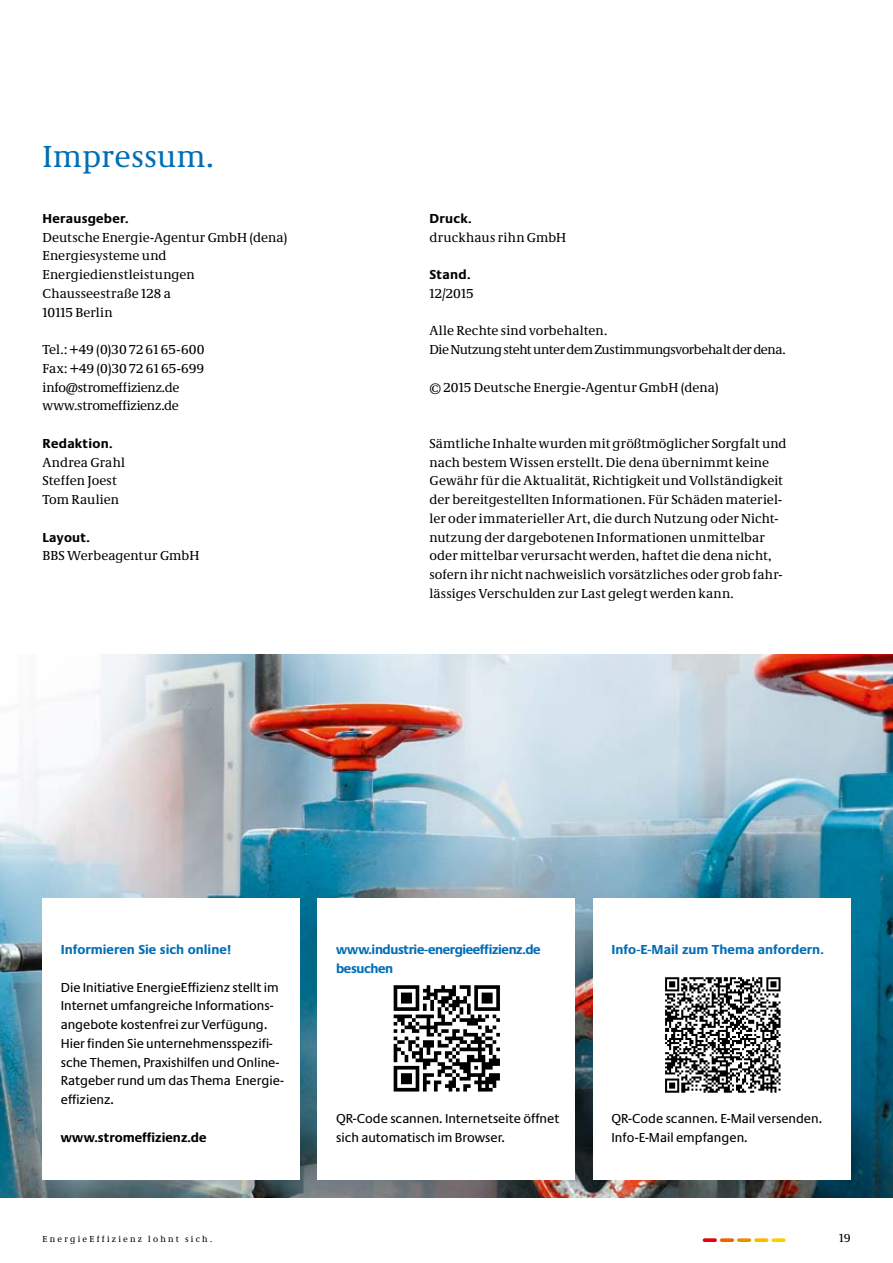
<style>
.page{position:relative;width:893px;height:1263px;background:#fff}
.page>*{position:absolute;margin:0;border:0;box-sizing:border-box;transform-origin:0 0}
.t1{font:31.5px "Neue Demos";letter-spacing:.015em;color:#006eb7}
.t2{font:13.5px/18.8px "Neue Demos";letter-spacing:.01em;color:#000}
.t3{font:13.5px/18.8px "Neue Praxis";letter-spacing:-.005em;color:#000}
.t4{font:13.5px/18.8px "Neue Demos";letter-spacing:-.015em;color:#000}
.t5{font:700 13.5px "Neue Praxis";color:#006eb7}
.t6{font:700 13.5px "Neue Praxis";letter-spacing:.02em;color:#000}
.t7{font:700 13.5px/18.8px "Neue Praxis";letter-spacing:-.03em;color:#006eb7}
.t8{font:700 13.5px "Neue Praxis";color:#000}
.t9{font:12px "Neue Demos";color:#000}
.t10{font:9px "Neue Demos";letter-spacing:.25em;color:#000}
</style>
<div class="page">
<svg style="left:720px;top:1238px;width:14px;height:4px"></svg>
<svg style="left:703px;top:1238px;width:14px;height:4px"></svg>
<svg style="left:771px;top:1238px;width:15px;height:4px"></svg>
<svg style="left:754px;top:1238px;width:14px;height:4px"></svg>
<svg style="left:737px;top:1238px;width:14px;height:4px"></svg>
<img style="left:0;top:654px;width:892px;height:544px">
<div style="left:43px;top:898px;width:257px;height:281px;background:#fff"></div>
<div style="left:593px;top:898px;width:257px;height:281px;background:#fff"></div>
<div style="left:318px;top:898px;width:257px;height:281px;background:#fff"></div>
<svg style="left:394px;top:985px;width:106px;height:106px"></svg>
<svg style="left:665px;top:977px;width:115px;height:116px"></svg>
<h1 class="t1" style="left:43px;top:137px;width:173px">Impressum.</h1>
<p class="t6" style="left:43px;top:210px;width:87px">Herausgeber.</p>
<p class="t2" style="left:43px;top:227px;width:246px">Deutsche Energie-Agentur GmbH (dena)<br>Energiesysteme und<br>Energiedienstleistungen<br>Chausseestraße 128 a<br>10115 Berlin</p>
<p class="t2" style="left:43px;top:340px;width:164px">Tel.: +49 (0)30 72 61 65-600<br>Fax: +49 (0)30 72 61 65-699 info@stromeffizienz.de www.stromeffizienz.de</p>
<p class="t6" style="left:43px;top:435px;width:71px">Redaktion.</p>
<p class="t2" style="left:43px;top:452px;width:84px">Andrea Grahl<br>Steffen Joest<br>Tom Raulien</p>
<p class="t6" style="left:43px;top:529px;width:49px">Layout.</p>
<p class="t2" style="left:43px;top:546px;width:158px">BBS Werbeagentur GmbH</p>
<p class="t6" style="left:429px;top:210px;width:43px">Druck.</p>
<p class="t2" style="left:429px;top:227px;width:138px">druckhaus rihn GmbH</p>
<p class="t6" style="left:429px;top:266px;width:42px">Stand.</p>
<p class="t2" style="left:429px;top:284px;width:46px">12/2015</p>
<p class="t4" style="left:429px;top:321px;width:358px">Alle Rechte sind vorbehalten.<br>Die Nutzung steht unter dem Zustimmungsvorbehalt der dena.</p>
<p class="t2" style="left:429px;top:378px;width:291px">© 2015 Deutsche Energie-Agentur GmbH (dena)</p>
<p class="t2" style="left:429px;top:434px;width:359px">Sämtliche Inhalte wurden mit größtmöglicher Sorgfalt und nach bestem Wissen erstellt. Die dena übernimmt keine Gewähr für die Aktualität, Richtigkeit und Vollständigkeit der bereitgestellten Informationen. Für Schäden materiel&shy;ler oder immaterieller Art, die durch Nutzung oder Nicht&shy;nutzung der dargebotenen Informationen unmittelbar oder mittelbar verursacht werden, haftet die dena nicht, sofern ihr nicht nachweislich vorsätzliches oder grob fahr&shy;lässiges Verschulden zur Last gelegt werden kann.</p>
<p class="t5" style="left:61px;top:941px;width:172px">Informieren Sie sich online!</p>
<p class="t3" style="left:61px;top:977px;width:225px">Die Initiative EnergieEffizienz stellt im Internet umfangreiche Informations&shy;angebote kostenfrei zur Verfügung.<br>Hier finden Sie unternehmensspezifi&shy;sche Themen, Praxishilfen und Online-Ratgeber rund um das Thema Energie&shy;effizienz.</p>
<p class="t8" style="left:61px;top:1129px;width:147px">www.stromeffizienz.de</p>
<p class="t7" style="left:336px;top:940px;width:206px">www.industrie-energieeffizienz.de besuchen</p>
<p class="t3" style="left:336px;top:1109px;width:225px">QR-Code scannen. Internetseite öffnet sich automatisch im Browser.</p>
<p class="t5" style="left:611px;top:941px;width:214px">Info-E-Mail zum Thema anfordern.</p>
<p class="t3" style="left:611px;top:1109px;width:212px">QR-Code scannen. E-Mail versenden.<br>Info-E-Mail empfangen.</p>
<p class="t10" style="left:43px;top:1233px;width:171px">EnergieEffizienz lohnt sich.</p>
<p class="t9" style="left:839px;top:1230px;width:13px">19</p>
</div>
